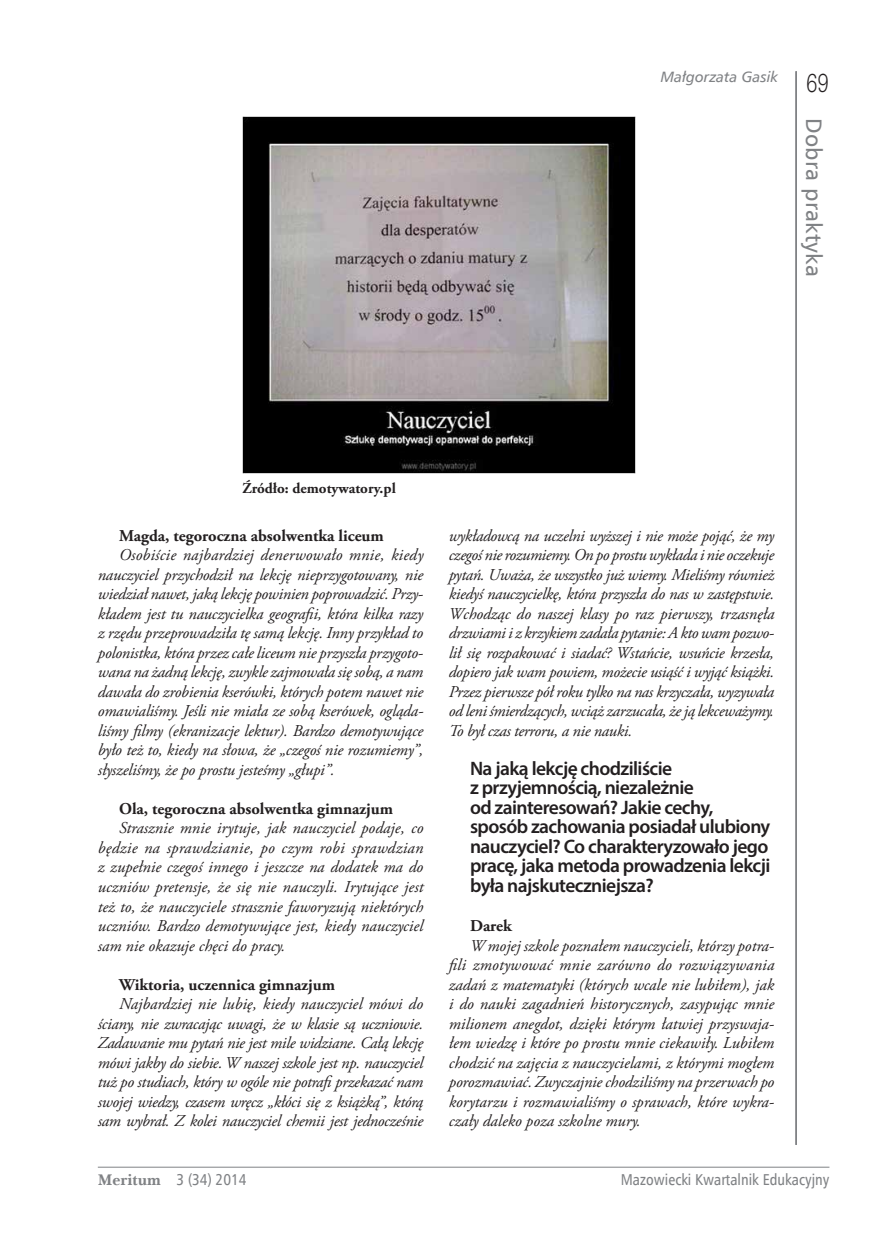
<style>
.page{position:relative;width:872px;height:1234px;background:#fff}
.page>*{position:absolute;margin:0;border:0;box-sizing:border-box;transform-origin:0 0}
.t1{font:27px "Serifa DEE Ligh";color:#231f20;scale:.8 1}
.t2{font:22.5px "Humnst 777 EU Normal";letter-spacing:.01em;color:#808285}
.t3{font:600 19.5px/19.5px "Myriad Pro";letter-spacing:-.03em;color:#231f20}
.t4{font:italic 16.5px/19.5px "Adobe Garamond Pro";letter-spacing:-.01em;color:#231f20;text-align:justify}
.t5{font:700 16.5px "Adobe Garamond Pro";color:#231f20}
.t6{font:15.75px "Humnst 777 Cn EU";color:#808285}
.t7{font:700 15px "Adobe Garamond Pro";color:#231f20}
.t8{font:15px "Humnst 777 EU Italic";color:#808285}
.s1{font-family:"Baskerville EU";font-weight:700}
</style>
<div class="page">
<hr style="left:795px;top:71px;width:2px;height:1073px;background:#808285">
<hr style="left:98px;top:1166px;width:731px;height:1px;background:#808285">
<img style="left:242px;top:116px;width:393px;height:357px">
<p class="t8" style="left:660px;top:67px;width:119px">Małgorzata Gasik</p>
<h1 class="t1" style="left:806px;top:67px;width:30px">69</h1>
<h2 class="t2" style="left:828px;top:118px;width:160px;rotate:90deg">Dobra praktyka</h2>
<p class="t7" style="left:242px;top:479px;width:155px">Źródło: demotywatory.pl</p>
<p class="t5" style="left:119px;top:525px;width:266px">Magda, tegoroczna absolwentka liceum</p>
<p class="t4" style="left:98px;top:545px;width:327px;text-indent:21px">Osobiście najbardziej denerwowało mnie, kiedy nauczyciel przychodził na lekcję nieprzygotowany, nie wiedział nawet, jaką lekcję powinien poprowadzić. Przy&shy;kładem jest tu nauczycielka geografii, która kilka razy z rzędu przeprowadziła tę samą lekcję. Inny przykład to polonistka, która przez całe liceum nie przyszła przygoto&shy;wana na żadną lekcję, zwykle zajmowała się sobą, a nam dawała do zrobienia kserówki, których potem nawet nie omawialiśmy. Jeśli nie miała ze sobą kserówek, ogląda&shy;liśmy filmy (ekranizacje lektur). Bardzo demotywujące było też to, kiedy na słowa, że „czegoś nie rozumiemy”, słyszeliśmy, że po prostu jesteśmy „głupi”.</p>
<p class="t5" style="left:119px;top:798px;width:276px">Ola, tegoroczna absolwentka gimnazjum</p>
<p class="t4" style="left:98px;top:818px;width:327px;text-indent:21px">Strasznie mnie irytuje, jak nauczyciel podaje, co będzie na sprawdzianie, po czym robi sprawdzian z zupełnie czegoś innego i jeszcze na dodatek ma do uczniów pretensje, że się nie nauczyli. Irytujące jest też to, że nauczyciele strasznie faworyzują niektórych uczniów. Bardzo demotywujące jest, kiedy nauczyciel sam nie okazuje chęci do pracy.</p>
<p class="t5" style="left:119px;top:974px;width:217px">Wiktoria, uczennica gimnazjum</p>
<p class="t4" style="left:98px;top:994px;width:327px;text-indent:21px">Najbardziej nie lubię, kiedy nauczyciel mówi do ściany, nie zwracając uwagi, że w klasie są uczniowie.<br>Zadawanie mu pytań nie jest mile widziane. Całą lekcję mówi jakby do siebie. W naszej szkole jest np. nauczyciel tuż po studiach, który w ogóle nie potrafi przekazać nam swojej wiedzy, czasem wręcz „kłóci się z książką”, którą sam wybrał. Z kolei nauczyciel chemii jest jednocześnie</p>
<p class="t4" style="left:449px;top:526px;width:327px">wykładowcą na uczelni wyższej i nie może pojąć, że my czegoś nie rozumiemy. On po prostu wykłada i nie oczekuje pytań. Uważa, że wszystko już wiemy. Mieliśmy również kiedyś nauczycielkę, która przyszła do nas w zastępstwie.<br>Wchodząc do naszej klasy po raz pierwszy, trzasnęła drzwiami i z krzykiem zadała pytanie: A kto wam pozwo&shy;lił się rozpakować i siadać? Wstańcie, wsuńcie krzesła, dopiero jak wam powiem, możecie usiąść i wyjąć książki.<br>Przez pierwsze pół roku tylko na nas krzyczała, wyzywała od leni śmierdzących, wciąż zarzucała, że ją lekceważymy.<br>To był czas terroru, a nie nauki.</p>
<p class="t3" style="left:470px;top:757px;width:302px">Na jaką lekcję chodziliście<br>z przyjemnością, niezależnie<br>od zainteresowań? Jakie cechy, sposób zachowania posiadał ulubiony nauczyciel? Co charakteryzowało jego pracę, jaka metoda prowadzenia lekcji była najskuteczniejsza?</p>
<p class="t5" style="left:470px;top:915px;width:43px">Darek</p>
<p class="t4" style="left:449px;top:935px;width:327px;text-indent:21px">W mojej szkole poznałem nauczycieli, którzy potra&shy;fili zmotywować mnie zarówno do rozwiązywania zadań z matematyki (których wcale nie lubiłem), jak i do nauki zagadnień historycznych, zasypując mnie milionem anegdot, dzięki którym łatwiej przyswaja&shy;łem wiedzę i które po prostu mnie ciekawiły. Lubiłem chodzić na zajęcia z nauczycielami, z którymi mogłem porozmawiać. Zwyczajnie chodziliśmy na przerwach po korytarzu i rozmawialiśmy o sprawach, które wykra&shy;czały daleko poza szkolne mury.</p>
<p class="t6" style="left:98px;top:1169px;width:150px"><span class="s1">Meritum</span> 3 (34) 2014</p>
<p class="t6" style="left:621px;top:1169px;width:210px">Mazowiecki Kwartalnik Edukacyjny</p>
</div>
